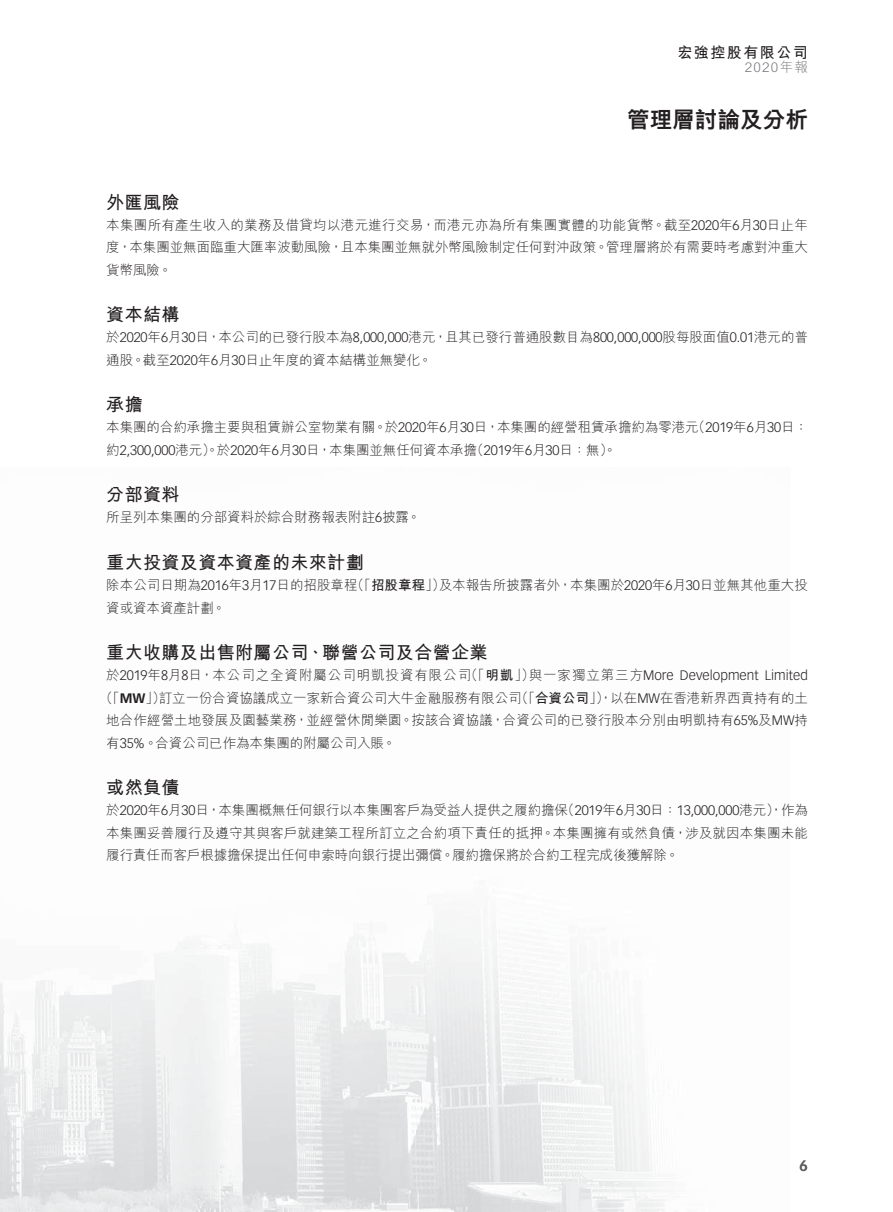
<style>
.page{position:relative;width:893px;height:1212px;background:#fff}
.page>*{position:absolute;margin:0;border:0;box-sizing:border-box;transform-origin:0 0}
.t1{font:22.5px "M Hei HK Heavy E Ten B5 H";letter-spacing:.005em;color:#231f20}
.t2{font:18px "M Hei HK Bold E Ten B5 H";letter-spacing:.025em;color:#231f20}
.t3{font:15px "M Hei HK Bold E Ten B5 H";letter-spacing:.1em;color:#231f20}
.t4{font:700 15px "Vectora LT Std";color:#58595b}
.t5{font:13.5px/22.5px "M Hei HK Light E Ten B5 H";letter-spacing:-.005em;color:#231f20}
.t6{font:13.5px "M Hei HK Light E Ten B5 H";letter-spacing:.07em;color:#231f20}
.t7{font:13.5px "M Hei HK Light E Ten B5 H";letter-spacing:.09em;color:#77787b}
.s1{font-family:"Vectora LT Std";font-weight:300}
.s2{font-family:"M Hei HK Bold E Ten B5 H"}
.s3{font-family:"Vectora LT Std";font-weight:700}
</style>
<div class="page">
<img style="left:0;top:922px;width:666px;height:290px">
<p class="t3" style="left:677px;top:47px;width:132px">宏強控股有限公司</p>
<p class="t7" style="left:745px;top:62px;width:65px">2020年報</p>
<h1 class="t1" style="left:627px;top:111px;width:182px">管理層討論及分析</h1>
<h2 class="t2" style="left:106px;top:195px;width:75px">外匯風險</h2>
<p class="t5" style="left:106px;top:215px;width:703px;text-align:justify">本集團所有產生收入的業務及借貸均以港元進行交易，而港元亦為所有集團實體的功能貨幣。截至<span class="s1">2020</span>年<span class="s1">6</span>月<span class="s1">30</span>日止年度，本集團並無面臨重大匯率波動風險，且本集團並無就外幣風險制定任何對沖政策。管理層將於有需要時考慮對沖重大貨幣風險。</p>
<h2 class="t2" style="left:106px;top:308px;width:75px">資本結構</h2>
<p class="t5" style="left:106px;top:328px;width:703px">於<span class="s1">2020</span>年<span class="s1">6</span>月<span class="s1">30</span>日，本公司的已發行股本為<span class="s1">8,000,000</span>港元，且其已發行普通股數目為<span class="s1">800,000,000</span>股每股面值<span class="s1">0.01</span>港元的普通股。截至<span class="s1">2020</span>年<span class="s1">6</span>月<span class="s1">30</span>日止年度的資本結構並無變化。</p>
<h2 class="t2" style="left:106px;top:398px;width:38px">承擔</h2>
<p class="t5" style="left:106px;top:418px;width:703px">本集團的合約承擔主要與租賃辦公室物業有關。於<span class="s1">2020</span>年<span class="s1">6</span>月<span class="s1">30</span>日，本集團的經營租賃承擔約為零港元（<span class="s1">2019</span>年<span class="s1">6</span>月<span class="s1">30</span>日：約<span class="s1">2,300,000</span>港元）。於<span class="s1">2020</span>年<span class="s1">6</span>月<span class="s1">30</span>日，本集團並無任何資本承擔（<span class="s1">2019</span>年<span class="s1">6</span>月<span class="s1">30</span>日：無）。</p>
<h2 class="t2" style="left:106px;top:488px;width:75px">分部資料</h2>
<p class="t5" style="left:106px;top:508px;width:316px">所呈列本集團的分部資料於綜合財務報表附註<span class="s1">6</span>披露。</p>
<h2 class="t2" style="left:106px;top:555px;width:259px">重大投資及資本資產的未來計劃</h2>
<p class="t5" style="left:106px;top:575px;width:703px">除本公司日期為<span class="s1">2016</span>年<span class="s1">3</span>月<span class="s1">17</span>日的招股章程（「<span class="s2">招股章程</span>」）及本報告所披露者外，本集團於<span class="s1">2020</span>年<span class="s1">6</span>月<span class="s1">30</span>日並無其他重大投資或資本資產計劃。</p>
<h2 class="t2" style="left:106px;top:645px;width:383px">重大收購及出售附屬公司、聯營公司及合營企業</h2>
<p class="t6" style="left:106px;top:670px;width:703px">於<span class="s1">2019</span>年<span class="s1">8</span>月<span class="s1">8</span>日，本公司之全資附屬公司明凱投資有限公司（「<span class="s2">明凱</span>」）與一家獨立第三方<span class="s1">More Development Limited</span></p>
<p class="t5" style="left:100px;top:688px;width:710px">（「<span class="s3">MW</span>」）訂立一份合資協議成立一家新合資公司大牛金融服務有限公司（「<span class="s2">合資公司</span>」），以在<span class="s1">MW</span>在香港新界西貢持有的土</p>
<p class="t5" style="left:106px;top:710px;width:703px">地合作經營土地發展及園藝業務，並經營休閒樂園。按該合資協議，合資公司的已發行股本分別由明凱持有<span class="s1">65%</span>及<span class="s1">MW</span>持</p>
<p class="t5" style="left:106px;top:733px;width:291px">有<span class="s1">35%</span>。合資公司已作為本集團的附屬公司入賬。</p>
<h2 class="t2" style="left:106px;top:780px;width:75px">或然負債</h2>
<p class="t5" style="left:106px;top:800px;width:703px;text-align:justify">於<span class="s1">2020</span>年<span class="s1">6</span>月<span class="s1">30</span>日，本集團概無任何銀行以本集團客戶為受益人提供之履約擔保（<span class="s1">2019</span>年<span class="s1">6</span>月<span class="s1">30</span>日：<span class="s1">13,000,000</span>港元），作為本集團妥善履行及遵守其與客戶就建築工程所訂立之合約項下責任的抵押。本集團擁有或然負債，涉及就因本集團未能履行責任而客戶根據擔保提出任何申索時向銀行提出彌償。履約擔保將於合約工程完成後獲解除。</p>
<p class="t4" style="left:799px;top:1157px;width:10px">6</p>
</div>
